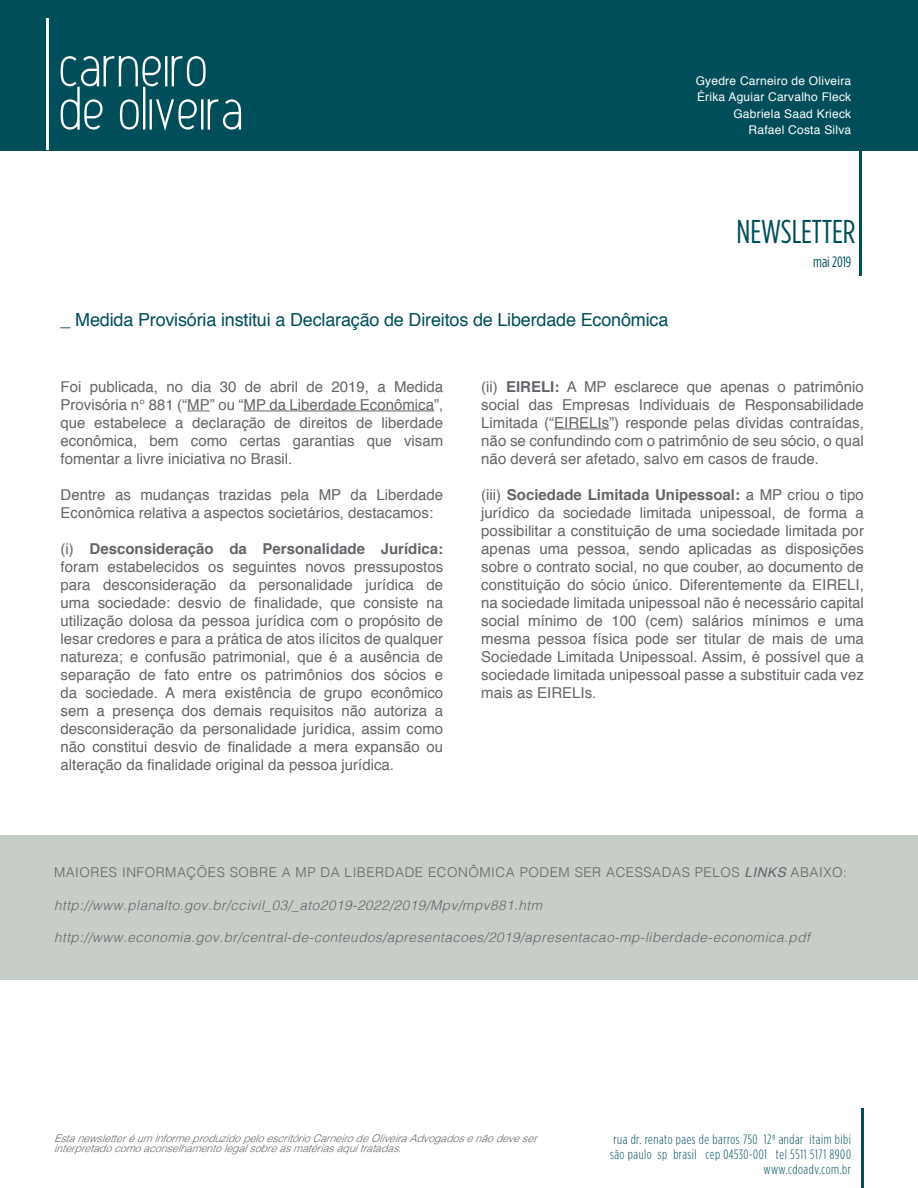
<style>
.page{position:relative;width:918px;height:1188px;background:#fff}
.page>*{position:absolute;margin:0;border:0;box-sizing:border-box;transform-origin:0 0}
.t1{font:33px "Gotham Condensed";color:#004e59}
.t2{font:18px "Helvetica";letter-spacing:-.01em;color:#004e59}
.t3{font:15px/18px "Helvetica";color:#636569;text-align:justify}
.t4{font:15px "Gotham Condensed";color:#004e59}
.t5{font:italic 300 13.5px "Helvetica";letter-spacing:.04em;color:#636569}
.t6{font:300 13.5px/15px "Gotham Condensed";letter-spacing:.04em;color:#004e59;text-align:right}
.t7{font:300 13.5px "Helvetica";letter-spacing:.04em;color:#636569}
.t8{font:12px/16.5px "Helvetica";letter-spacing:.02em;color:#fff;text-align:right}
.t9{font:italic 300 10.5px/10.5px "Helvetica";color:#636569}
.s1{font-weight:700}
.s2{font-weight:400;font-style:italic}
</style>
<div class="page">
<div style="left:0;top:0;width:918px;height:150px;background:#004e59"></div>
<hr style="left:47px;top:18px;width:2px;height:132px;background:#fff">
<svg style="left:61px;top:56px;width:180px;height:75px"></svg>
<hr style="left:862px;top:1108px;width:2px;height:80px;background:#004e59">
<hr style="left:860px;top:144px;width:2px;height:131px;background:#004e59">
<div style="left:0;top:836px;width:918px;height:144px;background:#c6cec7"></div>
<svg style="left:187px;top:411px;width:23px;height:1px"></svg>
<hr style="left:244px;top:411px;width:190px;height:1px;background:#636569">
<hr style="left:554px;top:429px;width:55px;height:1px;background:#636569">
<p class="t8" style="left:696px;top:73px;width:157px">Gyedre Carneiro de Oliveira<br>Érika Aguiar Carvalho Fleck<br>Gabriela Saad Krieck<br>Rafael Costa Silva</p>
<h1 class="t1" style="left:736px;top:213px;width:121px">NEWSLETTER</h1>
<p class="t2" style="left:61px;top:306px;width:609px">_ Medida Provisória institui a Declaração de Direitos de Liberdade Econômica</p>
<p class="t4" style="left:813px;top:253px;width:40px">mai 2019</p>
<p class="t3" style="left:61px;top:378px;width:384px">Foi publicada, no dia 30 de abril de 2019, a Medida Provisória n° 881 (“MP” ou “MP da Liberdade Econômica”, que estabelece a declaração de direitos de liberdade econômica, bem como certas garantias que visam fomentar a livre iniciativa no Brasil.</p>
<p class="t3" style="left:61px;top:486px;width:384px">Dentre as mudanças trazidas pela MP da Liberdade<br>Econômica relativa a aspectos societários, destacamos:</p>
<p class="t3" style="left:61px;top:540px;width:384px">(i) <span class="s1">Desconsideração da Personalidade Jurídica: </span>foram estabelecidos os seguintes novos pressupostos para desconsideração da personalidade jurídica de uma sociedade: desvio de finalidade, que consiste na utilização dolosa da pessoa jurídica com o propósito de lesar credores e para a prática de atos ilícitos de qualquer natureza; e confusão patrimonial, que é a ausência de separação de fato entre os patrimônios dos sócios e da sociedade. A mera existência de grupo econômico sem a presença dos demais requisitos não autoriza a desconsideração da personalidade jurídica, assim como não constitui desvio de finalidade a mera expansão ou alteração da finalidade original da pessoa jurídica.</p>
<p class="t3" style="left:481px;top:378px;width:384px">(ii) <span class="s1">EIRELI:</span> A MP esclarece que apenas o patrimônio social das Empresas Individuais de Responsabilidade Limitada (“EIRELIs”) responde pelas dívidas contraídas, não se confundindo com o patrimônio de seu sócio, o qual não deverá ser afetado, salvo em casos de fraude.</p>
<p class="t3" style="left:481px;top:486px;width:384px">(iii) <span class="s1">Sociedade Limitada Unipessoal:</span> a MP criou o tipo jurídico da sociedade limitada unipessoal, de forma a possibilitar a constituição de uma sociedade limitada por apenas uma pessoa, sendo aplicadas as disposições sobre o contrato social, no que couber, ao documento de constituição do sócio único. Diferentemente da EIRELI, na sociedade limitada unipessoal não é necessário capital social mínimo de 100 (cem) salários mínimos e uma mesma pessoa física pode ser titular de mais de uma Sociedade Limitada Unipessoal. Assim, é possível que a sociedade limitada unipessoal passe a substituir cada vez mais as EIRELIs.</p>
<p class="t7" style="left:54px;top:861px;width:795px">MAIORES INFORMAÇÕES SOBRE A MP DA LIBERDADE ECONÔMICA PODEM SER ACESSADAS PELOS <span class="s2">LINKS</span> ABAIXO:</p>
<p class="t5" style="left:54px;top:893px;width:490px">http://www.planalto.gov.br/ccivil_03/_ato2019-2022/2019/Mpv/mpv881.htm</p>
<p class="t5" style="left:54px;top:926px;width:757px">http://www.economia.gov.br/central-de-conteudos/apresentacoes/2019/apresentacao-mp-liberdade-economica.pdf</p>
<p class="t9" style="left:54px;top:1132px;width:487px">Esta newsletteré um informe produzido pelo escritório Carneiro de Oliveira Advogados e não deve ser interpretado como aconselhamento legal sobre as matérias aqui tratadas.</p>
<p class="t6" style="left:610px;top:1132px;width:242px">rua dr. renato paes de barros 750 12º andar itaim bibi são paulo sp brasil cep 04530-001 tel 5511 5171 8900 www.cdoadv.com.br</p>
</div>
